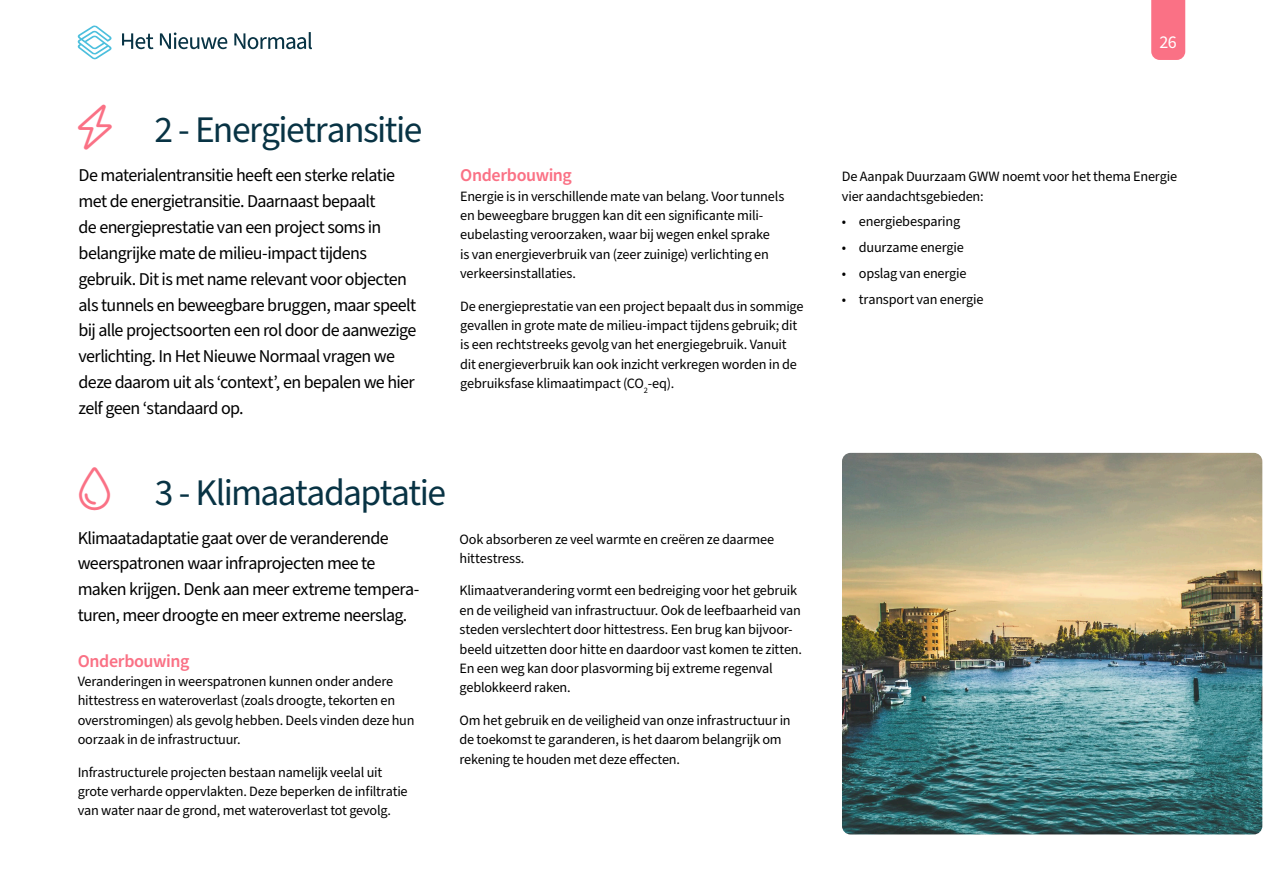
<style>
.page{position:relative;width:1263px;height:893px;background:#fff}
.page>*{position:absolute;margin:0;border:0;box-sizing:border-box;transform-origin:0 0}
.Table-content{font:300 45px "Font Awesome 6 Pro";color:#fa7185}
.t1{font:37.5px "Source Sans Pro";letter-spacing:-.04em;color:#083344}
.Intro{font:18px/26px "Source Sans Pro";letter-spacing:-.035em;color:#000}
.t2{font:600 18px "Source Sans Pro";letter-spacing:-.02em;color:#fa7185}
.t3{font:18px "Source Sans Pro";color:#fff}
.Paragraph{font:14.25px/19.4px "Source Sans Pro";letter-spacing:-.015em;color:#000}
</style>
<div class="page">
<img style="left:842px;top:453px;width:420px;height:381px">
<svg style="left:78px;top:26px;width:34px;height:33px"></svg>
<svg style="left:122px;top:33px;width:31px;height:16px"></svg>
<svg style="left:160px;top:33px;width:67px;height:16px"></svg>
<svg style="left:234px;top:32px;width:78px;height:17px"></svg>
<div style="left:1151px;top:0;width:34px;height:60px;background:#fa7185"></div>
<p class="Table-content" style="left:78px;top:104px;width:35px">□●▼</p>
<p class="t1" style="left:154px;top:105px;width:270px">2 - Energietransitie</p>
<p class="Intro" style="left:79px;top:163px;width:339px">De materialentransitie heeft een sterke relatie met de energietransitie. Daarnaast bepaalt<br>de energieprestatie van een project soms in belangrijke mate de milieu-impact tijdens gebruik. Dit is met name relevant voor objecten als tunnels en beweegbare bruggen, maar speelt bij alle projectsoorten een rol door de aanwezige verlichting. In Het Nieuwe Normaal vragen we deze daarom uit als ‘context’, en bepalen we hier zelf geen ‘standaard op.</p>
<p class="t2" style="left:460px;top:163px;width:113px">Onderbouwing</p>
<p class="Paragraph" style="left:460px;top:187px;width:326px">Energie is in verschillende mate van belang. Voor tunnels en beweegbare bruggen kan dit een significante mili&shy;eubelasting veroorzaken, waar bij wegen enkel sprake<br>is van energieverbruik van (zeer zuinige) verlichting en verkeersinstallaties.</p>
<p class="Paragraph" style="left:460px;top:297px;width:345px">De energieprestatie van een project bepaalt dus in sommige gevallen in grote mate de milieu-impact tijdens gebruik; dit is een rechtstreeks gevolg van het energiegebruik. Vanuit dit energieverbruik kan ook inzicht verkregen worden in de gebruiksfase klimaatimpact (CO<sub>2</sub>-eq).</p>
<p class="Table-content" style="left:78px;top:467px;width:35px">□●▼</p>
<p class="t1" style="left:155px;top:467px;width:293px">3 - Klimaatadaptatie</p>
<p class="Intro" style="left:78px;top:525px;width:343px">Klimaatadaptatie gaat over de veranderende weerspatronen waar infraprojecten mee te maken krijgen. Denk aan meer extreme tempera&shy;turen, meer droogte en meer extreme neerslag.</p>
<p class="t2" style="left:78px;top:648px;width:113px">Onderbouwing</p>
<p class="Paragraph" style="left:78px;top:672px;width:338px">Veranderingen in weerspatronen kunnen onder andere hittestress en wateroverlast (zoals droogte, tekorten en overstromingen) als gevolg hebben. Deels vinden deze hun oorzaak in de infrastructuur.</p>
<p class="Paragraph" style="left:78px;top:762px;width:331px">Infrastructurele projecten bestaan namelijk veelal uit grote verharde oppervlakten. Deze beperken de infiltratie van water naar de grond, met wateroverlast tot gevolg.</p>
<p class="Paragraph" style="left:460px;top:530px;width:316px">Ook absorberen ze veel warmte en creëren ze daarmee hittestress.</p>
<p class="Paragraph" style="left:460px;top:581px;width:344px">Klimaatverandering vormt een bedreiging voor het gebruik en de veiligheid van infrastructuur. Ook de leefbaarheid van steden verslechtert door hittestress. Een brug kan bijvoor&shy;beeld uitzetten door hitte en daardoor vast komen te zitten.<br>En een weg kan door plasvorming bij extreme regenval geblokkeerd raken.</p>
<p class="Paragraph" style="left:460px;top:711px;width:333px">Om het gebruik en de veiligheid van onze infrastructuur in de toekomst te garanderen, is het daarom belangrijk om rekening te houden met deze effecten.</p>
<p class="t3" style="left:1160px;top:30px;width:19px">26</p>
<p class="Paragraph" style="left:842px;top:167px;width:337px">De Aanpak Duurzaam GWW noemt voor het thema Energie vier aandachtsgebieden:</p>
<p class="Paragraph" style="left:842px;top:213px;width:120px">• energiebesparing</p>
<p class="Paragraph" style="left:842px;top:238px;width:124px">• duurzame energie</p>
<p class="Paragraph" style="left:842px;top:264px;width:126px">• opslag van energie</p>
<p class="Paragraph" style="left:842px;top:290px;width:143px">• transport van energie</p>
</div>
